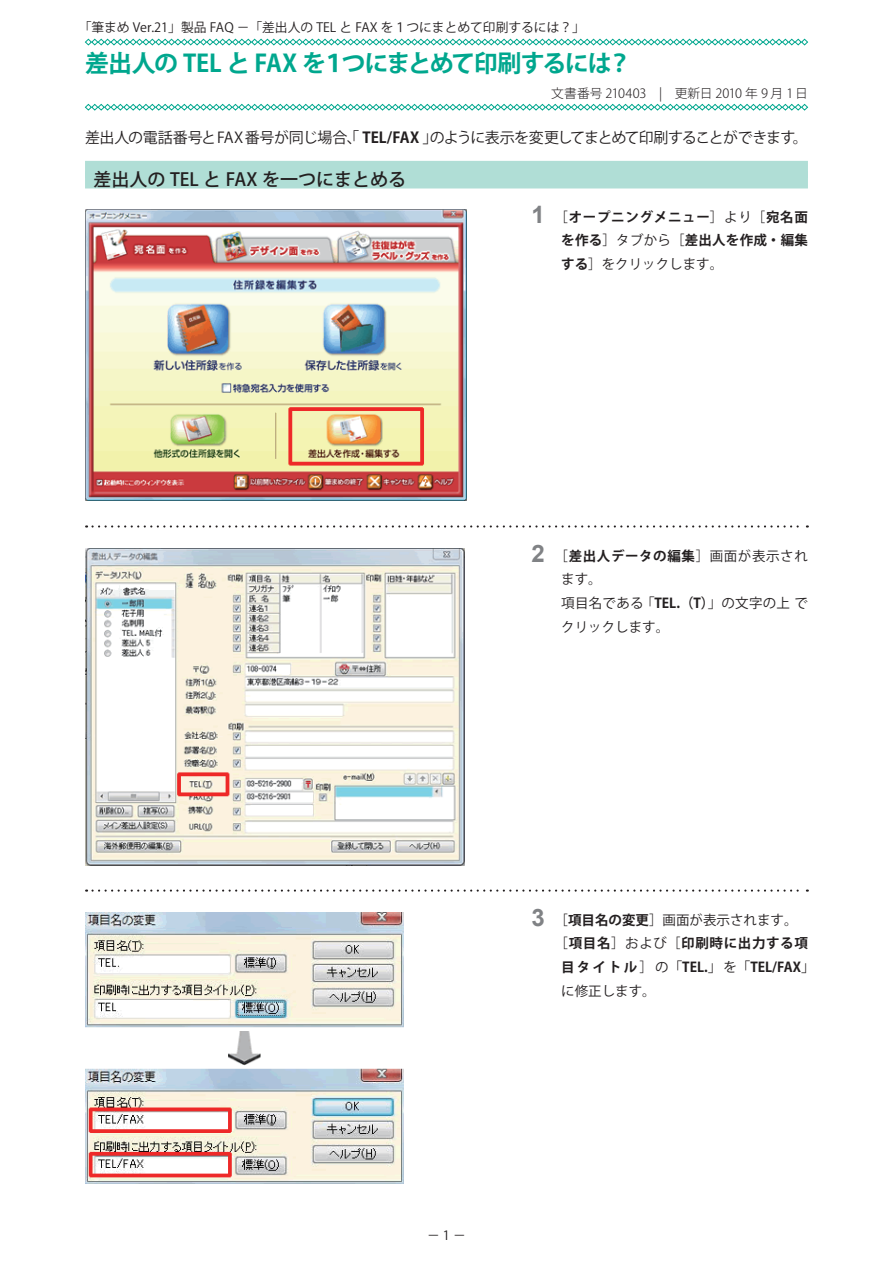
<style>
.page{position:relative;width:893px;height:1263px;background:#fff}
.page>*{position:absolute;margin:0;border:0;box-sizing:border-box;transform-origin:0 0}
.Q_タイトル_p_qtxt{font:700 24px "Koz Go Pro";letter-spacing:-.055em;color:#00a78e}
.セクション_帯見出し_h3_number{font:500 18px "Koz Go Pro";color:#231f20}
.A_本文_p{font:15px "Koz Go Pro";letter-spacing:-.035em;color:#231f20}
.セクション_番号付本文_p{font:700 13.5px/23.7px "Koz Go Pro";letter-spacing:.05em;color:#231f20;text-align:justify}
.セクション_本文_p{font:700 13.5px/23.7px "Koz Go Pro";letter-spacing:.05em;color:#231f20}
.セクション_本文_p-2{font:13.5px/23.7px "Koz Go Pro";letter-spacing:.02em;color:#231f20}
.セクション_番号付本文_p-2{font:13.5px/23.7px "Koz Go Pro";letter-spacing:.045em;color:#231f20}
.セクション_番号付本文_p-3{font:13.5px "Koz Go Pro";color:#231f20}
._00-ヘッダー{font:12.75px "Koz Go Pro";color:#231f20}
.Q_文書番号_p_faqID{font:300 12.75px "Koz Go Pro";letter-spacing:-.01em;color:#231f20}
.s1{font-weight:700}
.s2{font-family:"Arial";font-size:24px;color:#808285}
.s3{font-weight:400}
.s4{font-family:"Arial";font-weight:700;font-size:24px;color:#808285}
</style>
<div class="page">
<svg style="left:85px;top:38px;width:723px;height:8px"></svg>
<svg style="left:85px;top:104px;width:723px;height:7px"></svg>
<div style="left:85px;top:161px;width:723px;height:17px;background:#b0ded6"></div>
<div style="left:85px;top:171px;width:723px;height:17px;background:#b0ded6"></div>
<svg style="left:86px;top:525px;width:722px;height:2px"></svg>
<svg style="left:86px;top:889px;width:722px;height:3px"></svg>
<img style="left:85px;top:210px;width:382px;height:291px">
<img style="left:85px;top:549px;width:380px;height:316px">
<img style="left:85px;top:913px;width:319px;height:271px">
<p class="_00-ヘッダー" style="left:79px;top:20px;width:508px">「筆まめ Ver.21」製品 FAQ －「差出人の TEL と FAX を１つにまとめて印刷するには？」</p>
<p class="Q_タイトル_p_qtxt" style="left:85px;top:48px;width:548px">差出人の TEL と FAX を１つにまとめて印刷するには？</p>
<p class="Q_文書番号_p_faqID" style="left:551px;top:85px;width:258px">文書番号 210403　|　更新日 2010 年 9 月 1 日</p>
<p class="A_本文_p" style="left:85px;top:127px;width:724px">差出人の電話番号とFAX番号が同じ場合、「 <span class="s1">TEL/FAX</span> 」のように表示を変更してまとめて印刷することができます。</p>
<p class="セクション_帯見出し_h3_number" style="left:94px;top:168px;width:314px">差出人の TEL と FAX を一つにまとめる</p>
<p class="セクション_番号付本文_p" style="left:561px;top:206px;width:248px;text-indent:-30px"><span class="s2">1</span> <span class="s3">［</span>オープニングメニュー<span class="s3">］より［</span>宛名面を作る<span class="s3">］タブから［</span>差出人を作成・編集する<span class="s3">］をクリックします。</span></p>
<p class="セクション_番号付本文_p-2" style="left:561px;top:544px;width:248px;text-indent:-30px"><span class="s4">2</span> ［<span class="s1">差出人データの編集</span>］画面が表示されます。</p>
<p class="セクション_本文_p-2" style="left:561px;top:591px;width:248px">項目名である 「<span class="s1">TEL.（T）</span>」の文字の上 でクリックします。</p>
<p class="セクション_番号付本文_p-3" style="left:531px;top:911px;width:268px"><span class="s4">3</span> ［<span class="s1">項目名の変更</span>］画面が表示されます。</p>
<p class="セクション_本文_p" style="left:561px;top:932px;width:255px;text-indent:-7px"><span class="s3">［</span>項目名<span class="s3">］および［</span>印刷時に出力する項目タイトル<span class="s3">］の「</span>TEL.<span class="s3">」を「</span>TEL/FAX<span class="s3">」に修正します。</span></p>
<p class="_00-ヘッダー" style="left:427px;top:1227px;width:40px">－1－</p>
</div>
